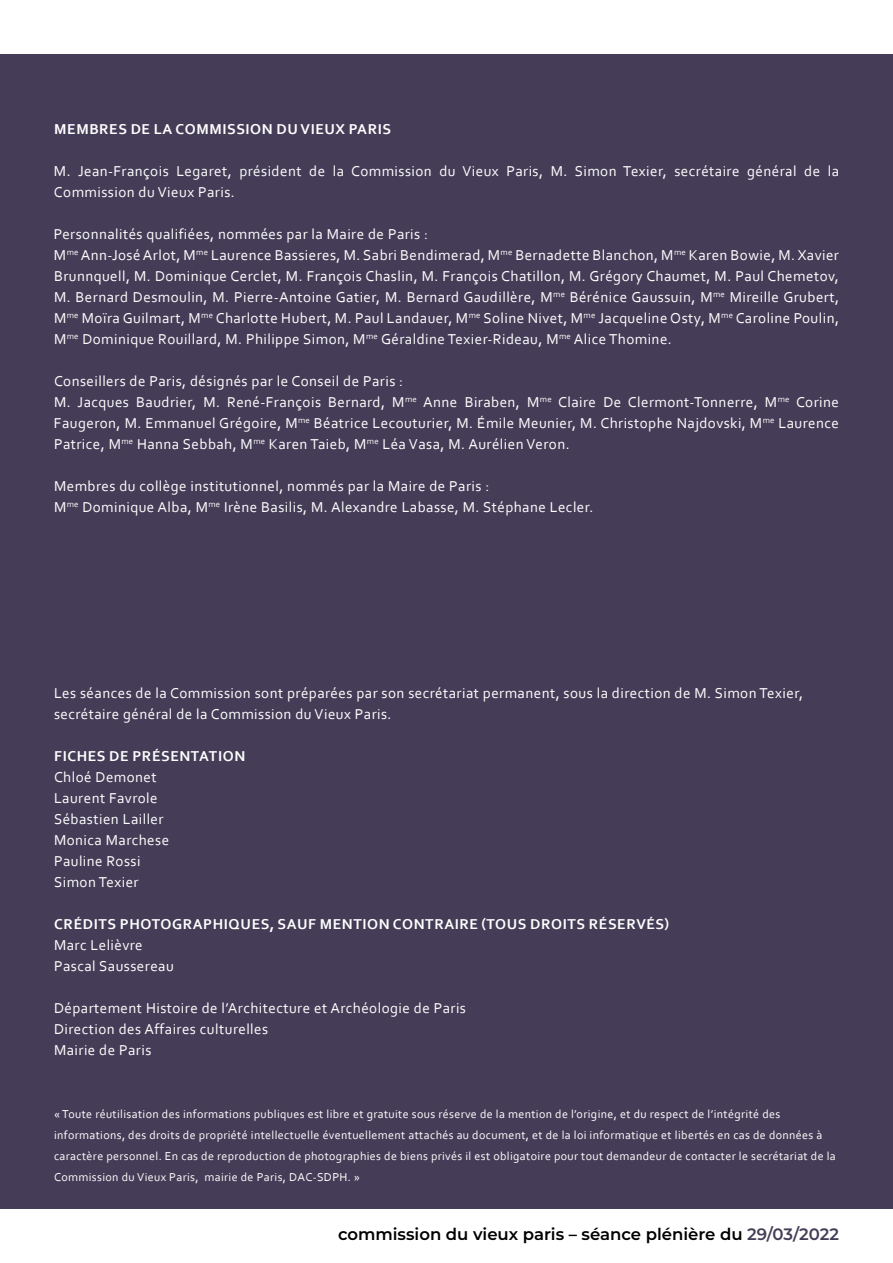
<style>
.page{position:relative;width:893px;height:1263px;background:#fff}
.page>*{position:absolute;margin:0;border:0;box-sizing:border-box;transform-origin:0 0}
.t1{font:600 16.5px "Montserrat";color:#000}
.t2{font:15px/21px "Corbel";letter-spacing:.03em;color:#fff}
.t3{font:700 15px "Corbel";letter-spacing:.04em;color:#fff}
.t4{font:12px/21px "Corbel";letter-spacing:.03em;color:#fff}
.s1{color:#453d57}
</style>
<div class="page">
<div style="left:0;top:54px;width:893px;height:1155px;background:#453d57"></div>
<p class="t3" style="left:54px;top:120px;width:338px">MEMBRES DE LA COMMISSION DU VIEUX PARIS</p>
<p class="t2" style="left:54px;top:160px;width:786px">M. Jean-François Legaret, président de la Commission du Vieux Paris, M. Simon Texier, secrétaire général de la<br>Commission du Vieux Paris.</p>
<p class="t2" style="left:54px;top:223px;width:786px">Personnalités qualifiées, nommées par la Maire de Paris :<br>M<sup>me</sup> Ann-José Arlot, M<sup>me</sup> Laurence Bassieres, M. Sabri Bendimerad, M<sup>me</sup> Bernadette Blanchon, M<sup>me</sup> Karen Bowie, M. Xavier Brunnquell, M. Dominique Cerclet, M. François Chaslin, M. François Chatillon, M. Grégory Chaumet, M. Paul Chemetov, M. Bernard Desmoulin, M. Pierre-Antoine Gatier, M. Bernard Gaudillère, M<sup>me</sup> Bérénice Gaussuin, M<sup>me</sup> Mireille Grubert, M<sup>me</sup> Moïra Guilmart, M<sup>me</sup> Charlotte Hubert, M. Paul Landauer, M<sup>me</sup> Soline Nivet, M<sup>me</sup> Jacqueline Osty, M<sup>me</sup> Caroline Poulin, M<sup>me</sup> Dominique Rouillard, M. Philippe Simon, M<sup>me</sup> Géraldine Texier-Rideau, M<sup>me</sup> Alice Thomine.</p>
<p class="t2" style="left:54px;top:370px;width:786px">Conseillers de Paris, désignés par le Conseil de Paris :<br>M. Jacques Baudrier, M. René-François Bernard, M<sup>me</sup> Anne Biraben, M<sup>me</sup> Claire De Clermont-Tonnerre, M<sup>me</sup> Corine Faugeron, M. Emmanuel Grégoire, M<sup>me</sup> Béatrice Lecouturier, M. Émile Meunier, M. Christophe Najdovski, M<sup>me</sup> Laurence Patrice, M<sup>me</sup> Hanna Sebbah, M<sup>me</sup> Karen Taieb, M<sup>me</sup> Léa Vasa, M. Aurélien Veron.</p>
<p class="t2" style="left:54px;top:475px;width:541px">Membres du collège institutionnel, nommés par la Maire de Paris :<br>M<sup>me</sup> Dominique Alba, M<sup>me</sup> Irène Basilis, M. Alexandre Labasse, M. Stéphane Lecler.</p>
<p class="t2" style="left:54px;top:682px;width:750px">Les séances de la Commission sont préparées par son secrétariat permanent, sous la direction de M. Simon Texier, secrétaire général de la Commission du Vieux Paris.</p>
<p class="t3" style="left:54px;top:747px;width:192px">FICHES DE PRÉSENTATION</p>
<p class="t2" style="left:54px;top:766px;width:117px">Chloé Demonet<br>Laurent Favrole<br>Sébastien Lailler<br>Monica Marchese<br>Pauline Rossi<br>Simon Texier</p>
<p class="t3" style="left:54px;top:915px;width:616px">CRÉDITS PHOTOGRAPHIQUES, SAUF MENTION CONTRAIRE (TOUS DROITS RÉSERVÉS)</p>
<p class="t2" style="left:54px;top:934px;width:121px">Marc Lelièvre<br>Pascal Saussereau</p>
<p class="t2" style="left:54px;top:997px;width:413px">Département Histoire de l’Architecture et Archéologie de Paris<br>Direction des Affaires culturelles<br>Mairie de Paris</p>
<p class="t4" style="left:54px;top:1103px;width:783px">« Toute réutilisation des informations publiques est libre et gratuite sous réserve de la mention de l’origine, et du respect de l’intégrité des informations, des droits de propriété intellectuelle éventuellement attachés au document, et de la loi informatique et libertés en cas de données à caractère personnel. En cas de reproduction de photographies de biens privés il est obligatoire pour tout demandeur de contacter le secrétariat de la Commission du Vieux Paris, mairie de Paris, DAC-SDPH. »</p>
<p class="t1" style="left:338px;top:1222px;width:502px">commission du vieux paris – séance plénière du <span class="s1">29/03/2022</span></p>
</div>
